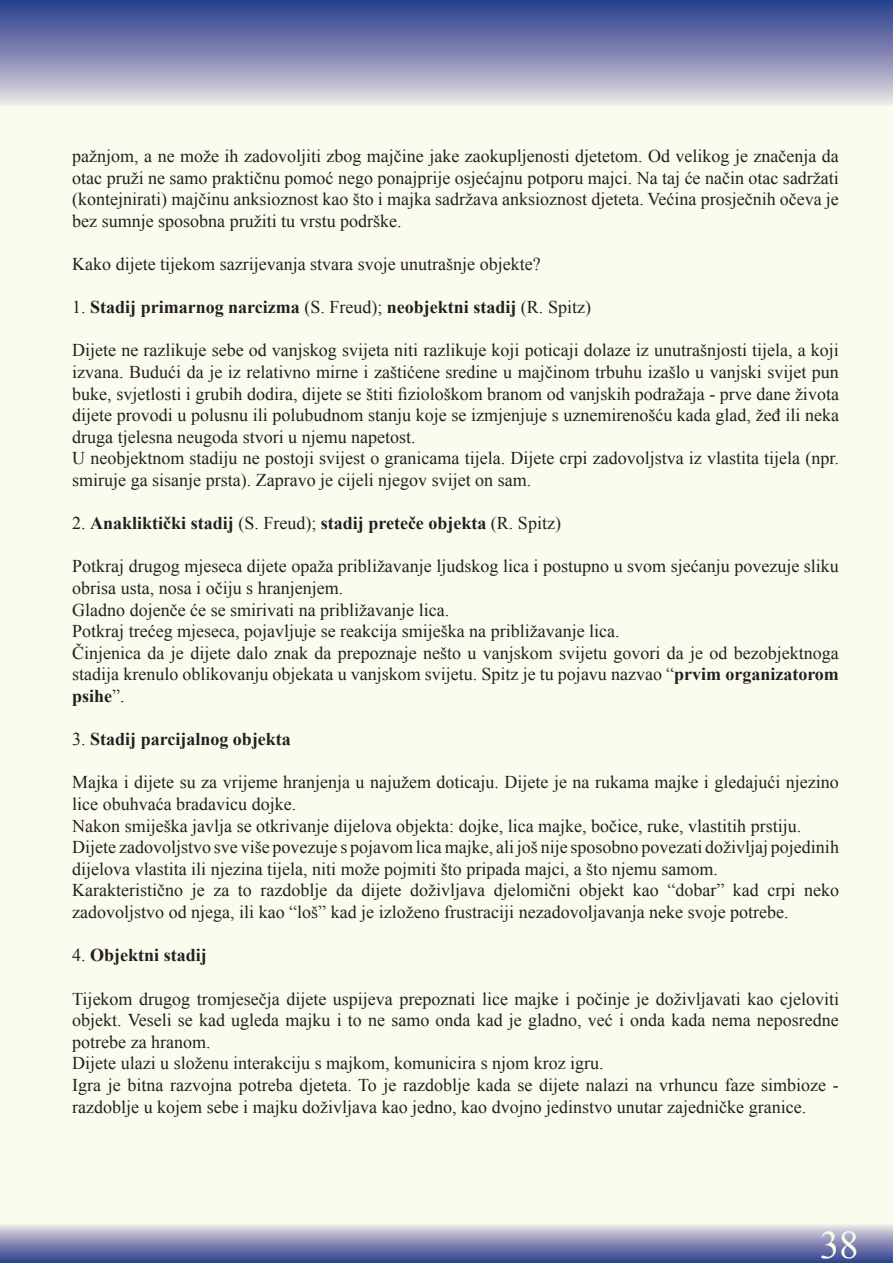
<style>
.page{position:relative;width:893px;height:1263px;background:#fbfcee}
.page>*{position:absolute;margin:0;border:0;box-sizing:border-box;transform-origin:0 0}
.t1{font:39px "Times New Roman";color:#fbfcee}
.t2{font:18px/21.6px "Times New Roman";color:#231f20}
.t3{font:700 18px "Times New Roman";color:#231f20}
.s1{font-weight:400}
.s2{font-weight:700}
</style>
<div class="page">
<div style="left:0;top:0;width:893px;height:105px;background:linear-gradient(to bottom,#23368a,#e6dee1)"></div>
<div style="left:0;top:1222px;width:893px;height:41px;background:linear-gradient(to bottom,#f5efe9,#28378b)"></div>
<p class="t2" style="left:72px;top:145px;width:768px;text-align:justify">pažnjom, a ne može ih zadovoljiti zbog majčine jake zaokupljenosti djetetom. Od velikog je značenja da otac pruži ne samo praktičnu pomoć nego ponajprije osjećajnu potporu majci. Na taj će način otac sadržati (kontejnirati) majčinu anksioznost kao što i majka sadržava anksioznost djeteta. Većina prosječnih očeva je bez sumnje sposobna pružiti tu vrstu podrške.</p>
<p class="t2" style="left:72px;top:253px;width:470px">Kako dijete tijekom sazrijevanja stvara svoje unutrašnje objekte?</p>
<p class="t3" style="left:72px;top:295px;width:520px"><span class="s1">1.</span> Stadij primarnog narcizma <span class="s1">(S. Freud);</span> neobjektni stadij <span class="s1">(R. Spitz)</span></p>
<p class="t2" style="left:72px;top:339px;width:768px;text-align:justify">Dijete ne razlikuje sebe od vanjskog svijeta niti razlikuje koji poticaji dolaze iz unutrašnjosti tijela, a koji izvana. Budući da je iz relativno mirne i zaštićene sredine u majčinom trbuhu izašlo u vanjski svijet pun buke, svjetlosti i grubih dodira, dijete se štiti fiziološkom branom od vanjskih podražaja - prve dane života dijete provodi u polusnu ili polubudnom stanju koje se izmjenjuje s uznemirenošću kada glad, žeđ ili neka druga tjelesna neugoda stvori u njemu napetost.</p>
<p class="t2" style="left:72px;top:447px;width:768px">U neobjektnom stadiju ne postoji svijest o granicama tijela. Dijete crpi zadovoljstva iz vlastita tijela (npr. smiruje ga sisanje prsta). Zapravo je cijeli njegov svijet on sam.</p>
<p class="t3" style="left:72px;top:511px;width:490px"><span class="s1">2.</span> Anakliktički stadij <span class="s1">(S. Freud);</span> stadij preteče objekta <span class="s1">(R. Spitz)</span></p>
<p class="t2" style="left:72px;top:555px;width:768px">Potkraj drugog mjeseca dijete opaža približavanje ljudskog lica i postupno u svom sjećanju povezuje sliku obrisa usta, nosa i očiju s hranjenjem.</p>
<p class="t2" style="left:72px;top:598px;width:378px">Gladno dojenče će se smirivati na približavanje lica.</p>
<p class="t2" style="left:72px;top:620px;width:549px">Potkraj trećeg mjeseca, pojavljuje se reakcija smiješka na približavanje lica.</p>
<p class="t2" style="left:72px;top:642px;width:768px;text-align:justify">Činjenica da je dijete dalo znak da prepoznaje nešto u vanjskom svijetu govori da je od bezobjektnoga stadija krenulo oblikovanju objekata u vanjskom svijetu. Spitz je tu pojavu nazvao “<span class="s2">prvim organizatorom psihe</span>”.</p>
<p class="t3" style="left:72px;top:727px;width:220px"><span class="s1">3.</span> Stadij parcijalnog objekta</p>
<p class="t2" style="left:72px;top:771px;width:768px">Majka i dijete su za vrijeme hranjenja u najužem doticaju. Dijete je na rukama majke i gledajući njezino lice obuhvaća bradavicu dojke.</p>
<p class="t2" style="left:72px;top:814px;width:730px">Nakon smiješka javlja se otkrivanje dijelova objekta: dojke, lica majke, bočice, ruke, vlastitih prstiju.</p>
<p class="t2" style="left:72px;top:836px;width:768px">Dijete zadovoljstvo sve više povezuje s pojavom lica majke, ali još nije sposobno povezati doživljaj pojedinih dijelova vlastita ili njezina tijela, niti može pojmiti što pripada majci, a što njemu samom.</p>
<p class="t2" style="left:72px;top:879px;width:768px">Karakteristično je za to razdoblje da dijete doživljava djelomični objekt kao “dobar” kad crpi neko zadovoljstvo od njega, ili kao “loš” kad je izloženo frustraciji nezadovoljavanja neke svoje potrebe.</p>
<p class="t3" style="left:72px;top:943px;width:136px"><span class="s1">4.</span> Objektni stadij</p>
<p class="t2" style="left:72px;top:987px;width:768px;text-align:justify">Tijekom drugog tromjesečja dijete uspijeva prepoznati lice majke i počinje je doživljavati kao cjeloviti objekt. Veseli se kad ugleda majku i to ne samo onda kad je gladno, već i onda kada nema neposredne potrebe za hranom.</p>
<p class="t2" style="left:72px;top:1052px;width:533px">Dijete ulazi u složenu interakciju s majkom, komunicira s njom kroz igru.</p>
<p class="t2" style="left:72px;top:1074px;width:768px">Igra je bitna razvojna potreba djeteta. To je razdoblje kada se dijete nalazi na vrhuncu faze simbioze - razdoblje u kojem sebe i majku doživljava kao jedno, kao dvojno jedinstvo unutar zajedničke granice.</p>
<h1 class="t1" style="left:820px;top:1218px;width:40px">38</h1>
</div>
